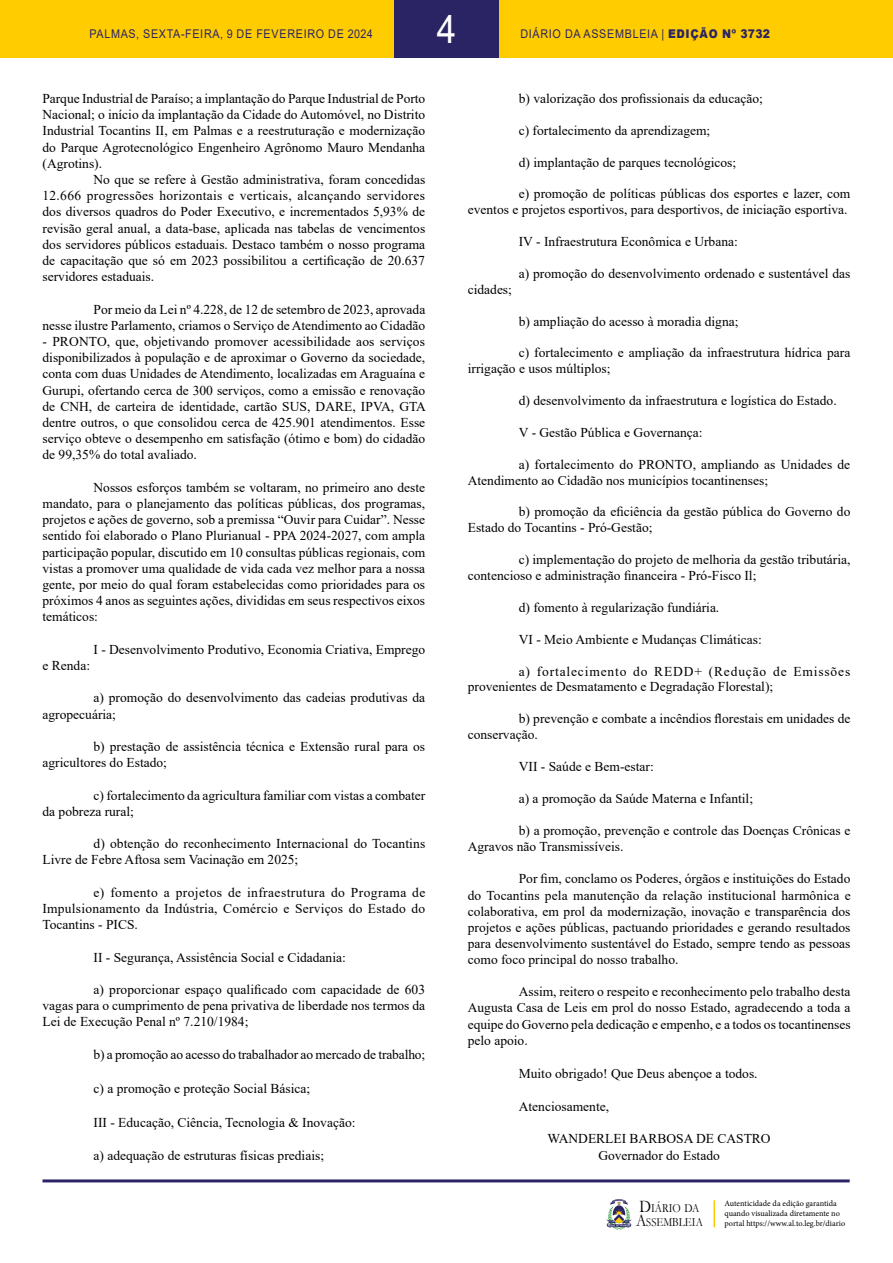
<style>
.page{position:relative;width:893px;height:1263px;background:#fff}
.page>*{position:absolute;margin:0;border:0;box-sizing:border-box;transform-origin:0 0}
.t1{font:39px "Arial";color:#fff;scale:.9 1}
.t2{font:13.5px/16.2px "Times New Roman";color:#000}
.t3{font:12.45px/14px "Garamond";color:#000;scale:.85 1}
.t4{font:12px "Arial";letter-spacing:.065em;color:#2b2464;scale:.9 1}
.t5{font:8.25px/9.9px "Minion Pro";color:#000}
.s1{font-weight:900}
.s2{font-size:17.85px}
</style>
<div class="page">
<div style="left:0;top:0;width:893px;height:58px;background:#fc0"></div>
<hr style="left:43px;top:1179px;width:807px;height:3px;background:#2b2464">
<svg style="left:606px;top:1199px;width:26px;height:31px"></svg>
<div style="left:394px;top:0;width:105px;height:58px;background:#2b2464"></div>
<hr style="left:713px;top:1200px;width:2px;height:27px;background:#fc0">
<h1 class="t1" style="left:437px;top:2px;width:23px">4</h1>
<p class="t4" style="left:89px;top:25px;width:316px">PALMAS, SEXTA-FEIRA, 9 DE FEVEREIRO DE 2024</p>
<p class="t4" style="left:520px;top:25px;width:279px">DIÁRIO DA ASSEMBLEIA | <span class="s1">EDIÇÃO Nº 3732</span></p>
<p class="t2" style="left:43px;top:90px;width:384px;text-align:justify">Parque Industrial de Paraíso; a implantação do Parque Industrial de Porto Nacional; o início da implantação da Cidade do Automóvel, no Distrito Industrial Tocantins II, em Palmas e a reestruturação e modernização do Parque Agrotecnológico Engenheiro Agrônomo Mauro Mendanha (Agrotins).</p>
<p class="t2" style="left:43px;top:171px;width:384px;text-align:justify;text-indent:51px">No que se refere à Gestão administrativa, foram concedidas 12.666 progressões horizontais e verticais, alcançando servidores dos diversos quadros do Poder Executivo, e incrementados 5,93% de revisão geral anual, a data-base, aplicada nas tabelas de vencimentos dos servidores públicos estaduais. Destaco também o nosso programa de capacitação que só em 2023 possibilitou a certificação de 20.637 servidores estaduais.</p>
<p class="t2" style="left:43px;top:300px;width:384px;text-align:right">Por meio da Lei nº 4.228, de 12 de setembro de 2023, aprovada<br>nesse ilustre Parlamento, criamos o Serviço de Atendimento ao Cidadão</p>
<p class="t2" style="left:43px;top:333px;width:385px;text-align:justify">- PRONTO, que, objetivando promover acessibilidade aos serviços disponibilizados à população e de aproximar o Governo da sociedade, conta com duas Unidades de Atendimento, localizadas em Araguaína e Gurupi, ofertando cerca de 300 serviços, como a emissão e renovação de CNH, de carteira de identidade, cartão SUS, DARE, IPVA, GTA dentre outros, o que consolidou cerca de 425.901 atendimentos. Esse serviço obteve o desempenho em satisfação (ótimo e bom) do cidadão de 99,35% do total avaliado.</p>
<p class="t2" style="left:43px;top:479px;width:384px;text-align:justify;text-indent:51px">Nossos esforços também se voltaram, no primeiro ano deste mandato, para o planejamento das políticas públicas, dos programas, projetos e ações de governo, sob a premissa “Ouvir para Cuidar”. Nesse sentido foi elaborado o Plano Plurianual - PPA 2024-2027, com ampla participação popular, discutido em 10 consultas públicas regionais, com vistas a promover uma qualidade de vida cada vez melhor para a nossa gente, por meio do qual foram estabelecidas como prioridades para os próximos 4 anos as seguintes ações, divididas em seus respectivos eixos temáticos:</p>
<p class="t2" style="left:94px;top:641px;width:333px">I - Desenvolvimento Produtivo, Economia Criativa, Emprego</p>
<p class="t2" style="left:43px;top:657px;width:49px">e Renda:</p>
<p class="t2" style="left:43px;top:689px;width:384px;text-indent:51px">a) promoção do desenvolvimento das cadeias produtivas da agropecuária;</p>
<p class="t2" style="left:43px;top:738px;width:384px;text-indent:51px">b) prestação de assistência técnica e Extensão rural para os agricultores do Estado;</p>
<p class="t2" style="left:43px;top:786px;width:384px;text-indent:51px">c) fortalecimento da agricultura familiar com vistas a combater da pobreza rural;</p>
<p class="t2" style="left:43px;top:835px;width:384px;text-indent:51px">d) obtenção do reconhecimento Internacional do Tocantins<br>Livre de Febre Aftosa sem Vacinação em 2025;</p>
<p class="t2" style="left:43px;top:884px;width:384px;text-align:justify;text-indent:51px">e) fomento a projetos de infraestrutura do Programa de Impulsionamento da Indústria, Comércio e Serviços do Estado do Tocantins - PICS.</p>
<p class="t2" style="left:94px;top:948px;width:254px">II - Segurança, Assistência Social e Cidadania:</p>
<p class="t2" style="left:43px;top:981px;width:384px;text-align:justify;text-indent:51px">a) proporcionar espaço qualificado com capacidade de 603 vagas para o cumprimento de pena privativa de liberdade nos termos da Lei de Execução Penal nº 7.210/1984;</p>
<p class="t2" style="left:94px;top:1046px;width:333px">b) a promoção ao acesso do trabalhador ao mercado de trabalho;</p>
<p class="t2" style="left:94px;top:1080px;width:218px">c) a promoção e proteção Social Básica;</p>
<p class="t2" style="left:94px;top:1113px;width:263px">III - Educação, Ciência, Tecnologia &amp; Inovação:</p>
<p class="t2" style="left:94px;top:1147px;width:232px">a) adequação de estruturas físicas prediais;</p>
<p class="t2" style="left:519px;top:90px;width:246px">b) valorização dos profissionais da educação;</p>
<p class="t2" style="left:519px;top:122px;width:193px">c) fortalecimento da aprendizagem;</p>
<p class="t2" style="left:519px;top:153px;width:219px">d) implantação de parques tecnológicos;</p>
<p class="t2" style="left:468px;top:185px;width:384px;text-align:right">e) promoção de políticas públicas dos esportes e lazer, com<br>eventos e projetos esportivos, para desportivos, de iniciação esportiva.</p>
<p class="t2" style="left:519px;top:233px;width:221px">IV - Infraestrutura Econômica e Urbana:</p>
<p class="t2" style="left:519px;top:265px;width:333px">a) promoção do desenvolvimento ordenado e sustentável das</p>
<p class="t2" style="left:468px;top:281px;width:46px">cidades;</p>
<p class="t2" style="left:519px;top:312px;width:221px">b) ampliação do acesso à moradia digna;</p>
<p class="t2" style="left:468px;top:344px;width:384px;text-indent:51px">c) fortalecimento e ampliação da infraestrutura hídrica para irrigação e usos múltiplos;</p>
<p class="t2" style="left:519px;top:392px;width:319px">d) desenvolvimento da infraestrutura e logística do Estado.</p>
<p class="t2" style="left:519px;top:424px;width:185px">V - Gestão Pública e Governança:</p>
<p class="t2" style="left:468px;top:456px;width:384px;text-indent:51px">a) fortalecimento do PRONTO, ampliando as Unidades de<br>Atendimento ao Cidadão nos municípios tocantinenses;</p>
<p class="t2" style="left:468px;top:503px;width:384px;text-indent:51px">b) promoção da eficiência da gestão pública do Governo do<br>Estado do Tocantins - Pró-Gestão;</p>
<p class="t2" style="left:468px;top:551px;width:384px;text-indent:51px">c) implementação do projeto de melhoria da gestão tributária, contencioso e administração financeira - Pró-Fisco Il;</p>
<p class="t2" style="left:519px;top:599px;width:202px">d) fomento à regularização fundiária.</p>
<p class="t2" style="left:519px;top:631px;width:244px">VI - Meio Ambiente e Mudanças Climáticas:</p>
<p class="t2" style="left:468px;top:663px;width:384px;text-indent:51px">a) fortalecimento do REDD+ (Redução de Emissões provenientes de Desmatamento e Degradação Florestal);</p>
<p class="t2" style="left:468px;top:710px;width:384px;text-indent:51px">b) prevenção e combate a incêndios florestais em unidades de conservação.</p>
<p class="t2" style="left:519px;top:758px;width:136px">VII - Saúde e Bem-estar:</p>
<p class="t2" style="left:519px;top:790px;width:236px">a) a promoção da Saúde Materna e Infantil;</p>
<p class="t2" style="left:468px;top:822px;width:384px;text-indent:51px">b) a promoção, prevenção e controle das Doenças Crônicas e<br>Agravos não Transmissíveis.</p>
<p class="t2" style="left:468px;top:870px;width:384px;text-align:justify;text-indent:51px">Por fim, conclamo os Poderes, órgãos e instituições do Estado do Tocantins pela manutenção da relação institucional harmônica e colaborativa, em prol da modernização, inovação e transparência dos projetos e ações públicas, pactuando prioridades e gerando resultados para desenvolvimento sustentável do Estado, sempre tendo as pessoas como foco principal do nosso trabalho.</p>
<p class="t2" style="left:468px;top:983px;width:384px;text-align:justify;text-indent:51px">Assim, reitero o respeito e reconhecimento pelo trabalho desta Augusta Casa de Leis em prol do nosso Estado, agradecendo a toda a equipe do Governo pela dedicação e empenho, e a todos os tocantinenses pelo apoio.</p>
<p class="t2" style="left:519px;top:1065px;width:240px">Muito obrigado! Que Deus abençoe a todos.</p>
<p class="t2" style="left:519px;top:1097px;width:92px">Atenciosamente,</p>
<p class="t2" style="left:547px;top:1130px;width:225px;text-align:center">WANDERLEI BARBOSA DE CASTRO<br>Governador do Estado</p>
<p class="t3" style="left:636px;top:1201px;width:80px"><span class="s2">D</span>IÁRIO DA<br><span class="s2">A</span>SSEMBLEIA</p>
<p class="t5" style="left:724px;top:1199px;width:122px">Autenticidade da edição garantida quando visualizada diretamente no portal https://www.al.to.leg.br/diario</p>
</div>
